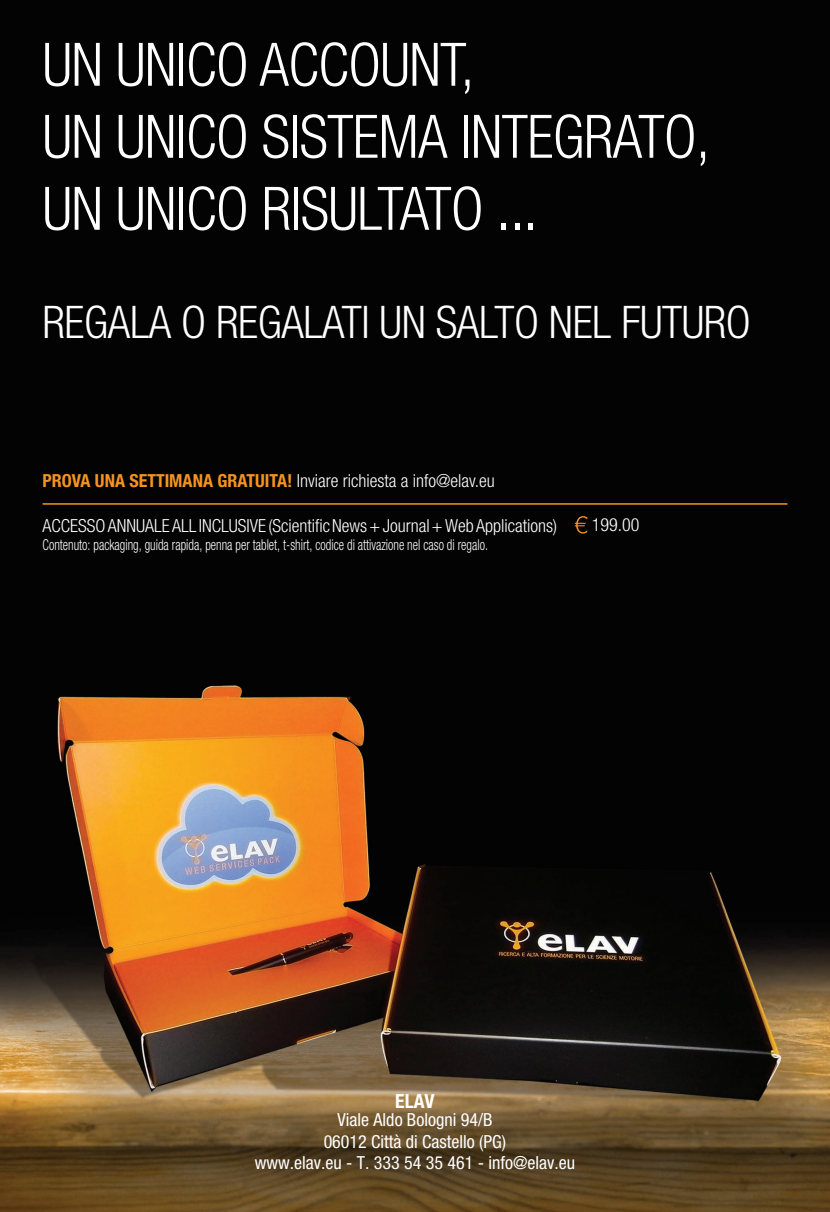
<style>
.page{position:relative;width:830px;height:1212px;background:#fff}
.page>*{position:absolute;margin:0;border:0;box-sizing:border-box;transform-origin:0 0}
.t1{font:300 condensed 60px/72px "Helvetica Neue LT Std";letter-spacing:-.01em;color:#fff}
.t2{font:300 condensed 45px "Helvetica Neue LT Std";letter-spacing:-.01em;color:#fff}
.t3{font:700 condensed 19.5px "Helvetica Neue LT Std";color:#fff}
.t4{font:300 condensed 18px "Helvetica Neue LT Std";color:#fff}
.t5{font:condensed 18px/21.6px "Helvetica Neue LT Std";color:#fff;text-align:center}
.t6{font:300 condensed 15px "Helvetica Neue LT Std";color:#fff;scale:.83 1}
.s1{font-weight:700;color:#f7931d}
</style>
<div class="page">
<img style="left:0;top:0;width:829px;height:1212px">
<svg style="left:574px;top:516px;width:13px;height:17px"></svg>
<hr style="left:43px;top:503px;width:744px;height:2px;background:#f7931d">
<h1 class="t1" style="left:43px;top:28px;width:668px">UN UNICO ACCOUNT,<br>UN UNICO SISTEMA INTEGRATO,<br>UN UNICO RISULTATO ...</h1>
<h2 class="t2" style="left:43px;top:296px;width:709px">REGALA O REGALATI UN SALTO NEL FUTURO</h2>
<p class="t4" style="left:43px;top:470px;width:453px"><span class="s1">PROVA UNA SETTIMANA GRATUITA!</span> Inviare richiesta a info@elav.eu</p>
<p class="t4" style="left:43px;top:515px;width:515px">ACCESSO ANNUALE ALL INCLUSIVE (Scientific News + Journal + Web Applications)</p>
<p class="t6" style="left:43px;top:536px;width:538px">Contenuto: packaging, guida rapida, penna per tablet, t-shirt, codice di attivazione nel caso di regalo.</p>
<p class="t4" style="left:591px;top:514px;width:49px">199.00</p>
<p class="t3" style="left:395px;top:1089px;width:41px">ELAV</p>
<p class="t5" style="left:255px;top:1109px;width:321px">Viale Aldo Bologni 94/B<br>06012 Città di Castello (PG)<br>www.elav.eu - T. 333 54 35 461 - info@elav.eu</p>
</div>
